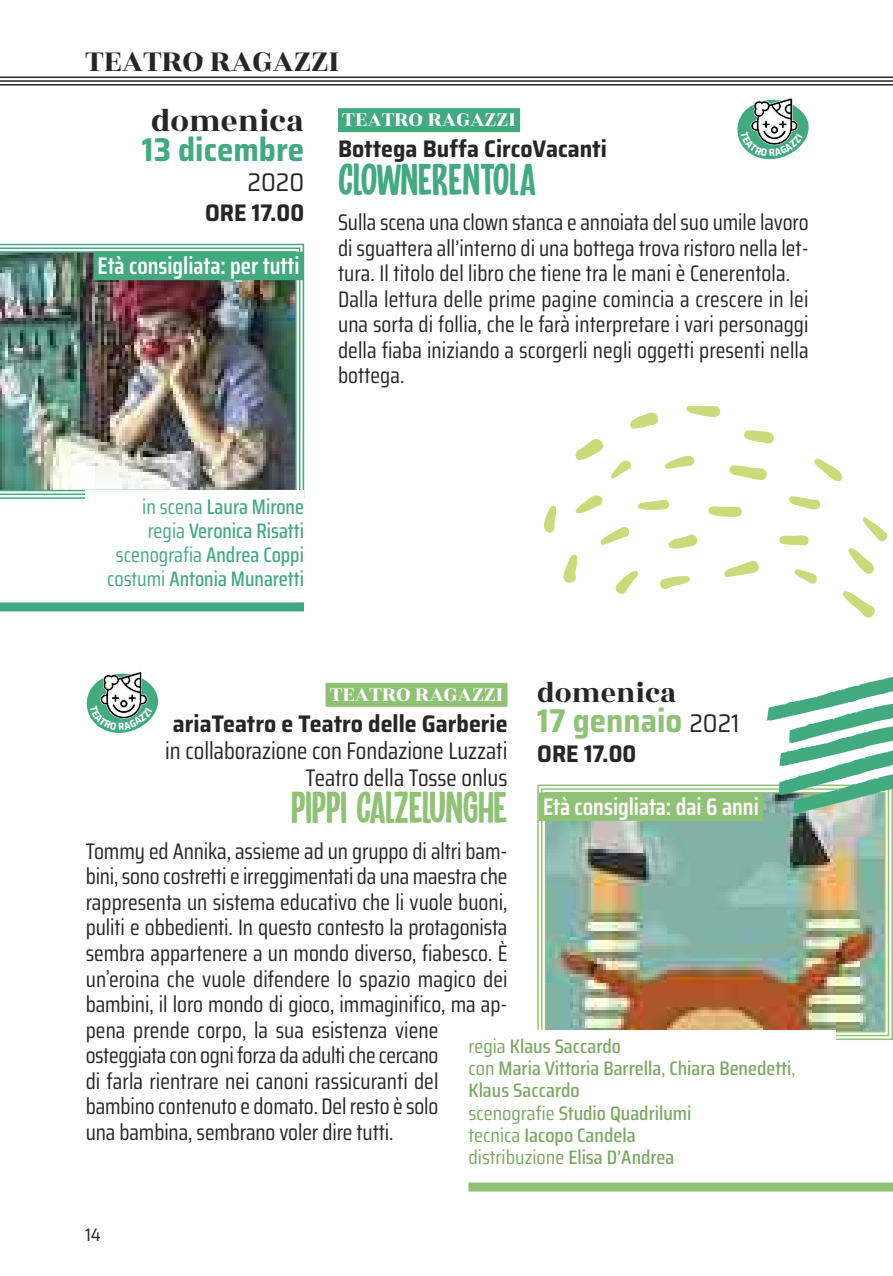
<style>
.page{position:relative;width:893px;height:1276px;background:#fff}
.page>*{position:absolute;margin:0;border:0;box-sizing:border-box;transform-origin:0 0}
.t1{font:45px "Troutbeck DEMO";letter-spacing:-.01em;color:#90c276}
.t2{font:45px "Troutbeck DEMO";color:#41aa7e}
.t3{font:33px "Rozha One";color:#272526}
.t4{font:700 semi-condensed 33px "Saira";color:#90c276}
.t5{font:700 semi-condensed 33px "Saira";color:#41aa7e}
.t6{font:30px "Rozha One";color:#272526}
.t7{font:semi-condensed 25.5px "Saira";color:#272526}
.t8{font:700 semi-condensed 24px "Saira";color:#272526}
.t9{font:24px/27px "Saira Condensed";color:#272526;text-align:right}
.t10{font:600 24px "Saira Condensed";color:#fff}
.t11{font:22.5px/25.5px "Saira Condensed";color:#272526}
.t12{font:22.5px "Rozha One";color:#fff}
.t13{font:500 21px/24px "Saira Condensed";color:#41aa7e;text-align:right}
.t14{font:500 19.5px/22.2px "Saira Condensed";color:#79a861;scale:1.08 1}
.t15{font:semi-condensed 18px "Saira";color:#272526}
.s1{font-weight:400}
.s2{font-weight:400;font-size:25.5px;color:#272526}
</style>
<div class="page">
<div style="left:338px;top:108px;width:182px;height:24px;background:#41aa7e"></div>
<img style="left:548px;top:795px;width:334px;height:234px">
<div style="left:537px;top:784px;width:356px;height:256px;border:2px solid #90c276"></div>
<div style="left:541px;top:788px;width:348px;height:248px;border:2px solid #90c276"></div>
<div style="left:545px;top:792px;width:340px;height:240px;border:2px solid #90c276"></div>
<div style="left:326px;top:683px;width:182px;height:24px;background:#90c276"></div>
<div style="left:468px;top:1030px;width:368px;height:148px;background:#fff"></div>
<div style="left:468px;top:1182px;width:425px;height:9px;background:#90c276"></div>
<hr style="left:0;top:77px;width:893px;height:1px;background:#272526">
<hr style="left:0;top:80px;width:893px;height:2px;background:#272526">
<hr style="left:0;top:84px;width:893px;height:2px;background:#272526">
<svg style="left:0;top:244px;width:304px;height:255px"></svg>
<svg style="left:0;top:247px;width:300px;height:248px"></svg>
<img style="left:0;top:251px;width:297px;height:240px">
<div style="left:86px;top:490px;width:218px;height:112px;background:#fff"></div>
<div style="left:0;top:602px;width:304px;height:9px;background:#41aa7e"></div>
<svg style="left:766px;top:676px;width:127px;height:138px"></svg>
<svg style="left:729px;top:465px;width:38px;height:16px"></svg>
<svg style="left:686px;top:406px;width:35px;height:12px"></svg>
<svg style="left:744px;top:430px;width:30px;height:14px"></svg>
<svg style="left:789px;top:496px;width:32px;height:14px"></svg>
<svg style="left:779px;top:535px;width:30px;height:11px"></svg>
<svg style="left:724px;top:561px;width:35px;height:16px"></svg>
<svg style="left:668px;top:534px;width:30px;height:15px"></svg>
<svg style="left:601px;top:526px;width:29px;height:19px"></svg>
<svg style="left:575px;top:495px;width:28px;height:19px"></svg>
<svg style="left:637px;top:499px;width:33px;height:11px"></svg>
<svg style="left:814px;top:458px;width:29px;height:23px"></svg>
<svg style="left:848px;top:517px;width:40px;height:57px"></svg>
<svg style="left:843px;top:591px;width:32px;height:27px"></svg>
<svg style="left:660px;top:576px;width:30px;height:13px"></svg>
<svg style="left:615px;top:571px;width:23px;height:23px"></svg>
<svg style="left:563px;top:554px;width:15px;height:29px"></svg>
<svg style="left:575px;top:439px;width:56px;height:40px"></svg>
<svg style="left:630px;top:412px;width:28px;height:17px"></svg>
<svg style="left:708px;top:506px;width:34px;height:11px"></svg>
<svg style="left:665px;top:456px;width:30px;height:13px"></svg>
<svg style="left:794px;top:569px;width:23px;height:15px"></svg>
<svg style="left:544px;top:505px;width:12px;height:28px"></svg>
<div style="left:93px;top:252px;width:211px;height:28px;background:#41aa7e"></div>
<div style="left:539px;top:792px;width:224px;height:29px;background:#90c276"></div>
<svg style="left:737px;top:98px;width:72px;height:62px"></svg>
<svg style="left:86px;top:671px;width:72px;height:62px"></svg>
<h2 class="t3" style="left:85px;top:38px;width:256px">TEATRO RAGAZZI</h2>
<h2 class="t3" style="left:151px;top:98px;width:155px">domenica</h2>
<h2 class="t5" style="left:142px;top:124px;width:164px">13 dicembre</h2>
<p class="t7" style="left:248px;top:163px;width:58px">2020</p>
<p class="t8" style="left:205px;top:194px;width:100px">ore 17.00</p>
<p class="t10" style="left:98px;top:248px;width:204px">Età consigliata: per tutti</p>
<p class="t12" style="left:342px;top:104px;width:175px">TEATRO RAGAZZI</p>
<p class="t8" style="left:338px;top:130px;width:270px">Bottega Buffa CircoVacanti</p>
<h1 class="t2" style="left:338px;top:154px;width:200px">CLOWNERENTOLA</h1>
<p class="t11" style="left:338px;top:209px;width:472px">Sulla scena una clown stanca e annoiata del suo umile lavoro di sguattera all’interno di una bottega trova ristoro nella let&shy;tura. Il titolo del libro che tiene tra le mani è Cenerentola.<br>Dalla lettura delle prime pagine comincia a crescere in lei una sorta di follia, che le farà interpretare i vari personaggi della fiaba iniziando a scorgerli negli oggetti presenti nella bottega.</p>
<p class="t13" style="left:107px;top:494px;width:198px"><span class="s1">in scena</span> Laura Mirone <span class="s1">regia</span> Veronica Risatti <span class="s1">scenografia</span> Andrea Coppi <span class="s1">costumi</span> Antonia Munaretti</p>
<h3 class="t6" style="left:537px;top:671px;width:141px">domenica</h3>
<h2 class="t4" style="left:537px;top:695px;width:204px">17 gennaio <span class="s2">2021</span></h2>
<p class="t8" style="left:537px;top:735px;width:100px">ore 17.00</p>
<p class="t12" style="left:330px;top:678px;width:175px">TEATRO RAGAZZI</p>
<p class="t8" style="left:173px;top:705px;width:336px">ariaTeatro e Teatro delle Garberie</p>
<p class="t9" style="left:165px;top:736px;width:344px">in collaborazione con Fondazione Luzzati<br>Teatro della Tosse onlus</p>
<h1 class="t1" style="left:291px;top:782px;width:218px">PIPPI CALZELUNGHE</h1>
<p class="t11" style="left:86px;top:838px;width:423px">Tommy ed Annika, assieme ad un gruppo di altri bam&shy;bini, sono costretti e irreggimentati da una maestra che rappresenta un sistema educativo che li vuole buoni, puliti e obbedienti. In questo contesto la protagonista sembra appartenere a un mondo diverso, fiabesco. È unʼeroina che vuole difendere lo spazio magico dei bambini, il loro mondo di gioco, immaginifico, ma ap&shy;pena prende corpo, la sua esistenza viene osteggiata con ogni forza da adulti che cercano<br>di farla rientrare nei canoni rassicuranti del bambino contenuto e domato. Del resto è solo<br>una bambina, sembrano voler dire tutti.</p>
<p class="t10" style="left:543px;top:788px;width:217px">Età consigliata: dai 6 anni</p>
<p class="t14" style="left:468px;top:1034px;width:304px"><span class="s1">regia</span> Klaus Saccardo<br><span class="s1">con</span> Maria Vittoria Barrella<span class="s1">,</span> Chiara Benedetti<span class="s1">,<br></span>Klaus Saccardo<br><span class="s1">scenografie</span> Studio Quadrilumi<br><span class="s1">tecnica</span> Iacopo Candela<br><span class="s1">distribuzione</span> Elisa D’Andrea</p>
<p class="t15" style="left:85px;top:1221px;width:17px">14</p>
</div>
